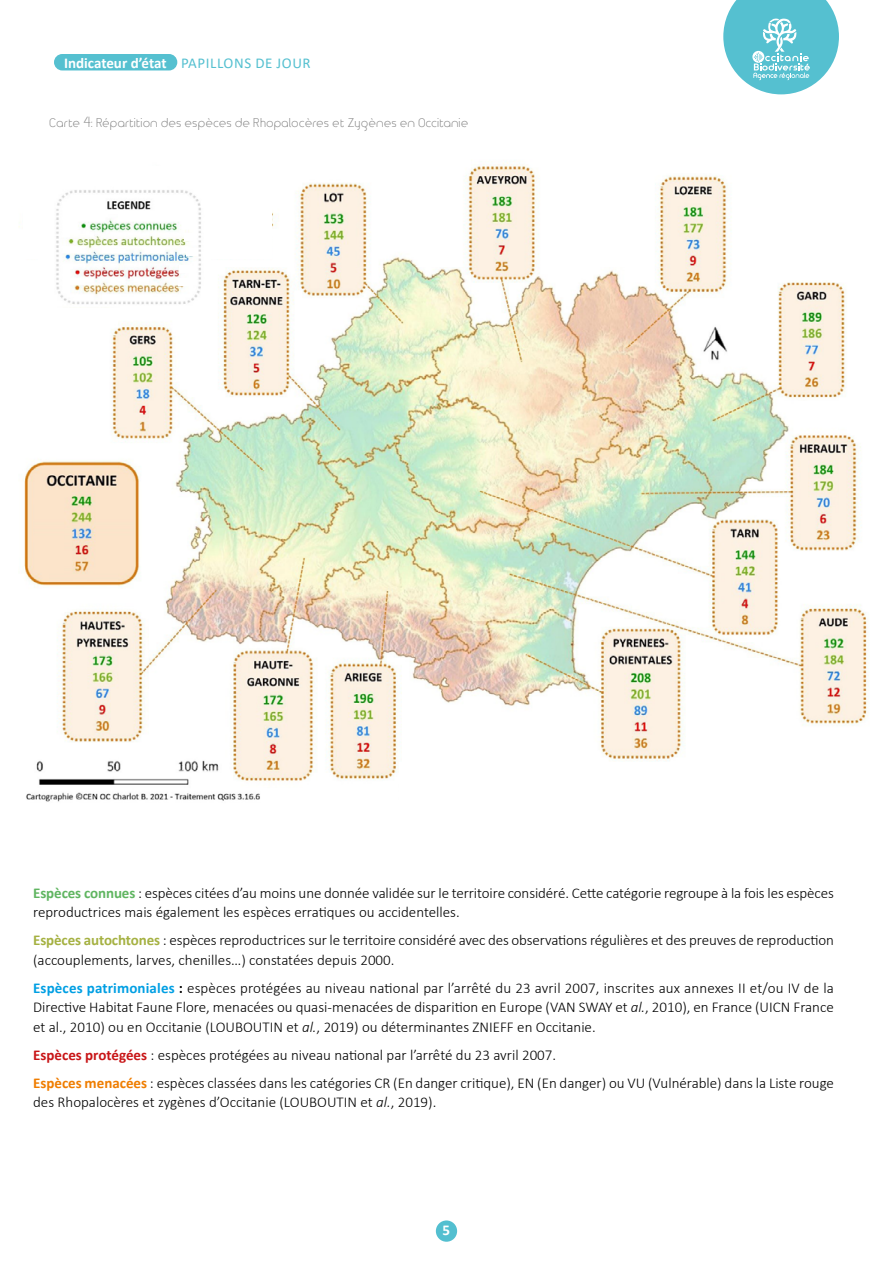
<style>
.page{position:relative;width:893px;height:1263px;background:#fff}
.page>*{position:absolute;margin:0;border:0;box-sizing:border-box;transform-origin:0 0}
.t1{font:300 15px/19.5px "Calibri";color:#000}
.t2{font:700 15px "Calibri";letter-spacing:-.005em;color:#fff}
.t3{font:12px "Time Burner";letter-spacing:.03em;color:#878787}
.s1{font-weight:400;color:#55c0d0}
.s2{font-weight:700;color:#60b561}
.s3{font-weight:700;color:#a5b142}
.s4{font-weight:700;color:#009fe3}
.s5{font-weight:700}
.s6{font-style:italic}
.s7{font-weight:700;color:#c81517}
.s8{font-weight:700;color:#ef7d00}
</style>
<div class="page">
<svg style="left:723px;top:0;width:116px;height:94px"></svg>
<div style="left:54px;top:54px;width:123px;height:16px;background:#55c0d0;border-radius:8px"></div>
<div style="left:436px;top:1220px;width:21px;height:22px;background:#53bfd0;border-radius:50%"></div>
<img style="left:19px;top:162px;width:851px;height:640px">
<div style="left:74px;top:247px;width:136px;height:58px;background:#fff"></div>
<div style="left:858px;top:282px;width:5px;height:9px;background:#fff"></div>
<div style="left:850px;top:298px;width:6px;height:9px;background:#fff"></div>
<div style="left:850px;top:311px;width:6px;height:9px;background:#fff"></div>
<div style="left:400px;top:762px;width:482px;height:87px;background:#fff"></div>
<div style="left:24px;top:166px;width:248px;height:93px;background:#fff"></div>
<div style="left:832px;top:270px;width:11px;height:12px;background:#fff"></div>
<div style="left:772px;top:152px;width:121px;height:128px;background:#fff"></div>
<img style="left:38px;top:190px;width:166px;height:117px">
<div style="left:185px;top:234px;width:11px;height:7px;background:#fff"></div>
<div style="left:187px;top:248px;width:11px;height:7px;background:#fff"></div>
<div style="left:179px;top:265px;width:11px;height:7px;background:#fff"></div>
<div style="left:178px;top:278px;width:11px;height:7px;background:#fff"></div>
<p class="t2" style="left:64px;top:52px;width:248px">Indicateur d’état <span class="s1">PAPILLONS DE JOUR</span></p>
<p class="t3" style="left:50px;top:113px;width:421px">Carte 4: Répartition des espèces de Rhopalocères et Zygènes en Occitanie</p>
<p class="t1" style="left:33px;top:883px;width:802px"><span class="s2">Espèces connues</span> : espèces citées d’au moins une donnée validée sur le territoire considéré. Cette catégorie regroupe à la fois les espèces reproductrices mais également les espèces erratiques ou accidentelles.</p>
<p class="t1" style="left:33px;top:930px;width:802px"><span class="s3">Espèces autochtones</span> : espèces reproductrices sur le territoire considéré avec des observations régulières et des preuves de reproduction (accouplements, larves, chenilles…) constatées depuis 2000.</p>
<p class="t1" style="left:33px;top:978px;width:802px;text-align:justify"><span class="s4">Espèces patrimoniales</span> <span class="s5">:</span> espèces protégées au niveau national par l’arrêté du 23 avril 2007, inscrites aux annexes II et/ou IV de la Directive Habitat Faune Flore, menacées ou quasi-menacées de disparition en Europe (VAN SWAY et <span class="s6">al.</span>, 2010), en France (UICN France et al., 2010) ou en Occitanie (LOUBOUTIN et <span class="s6">al.</span>, 2019) ou déterminantes ZNIEFF en Occitanie.</p>
<p class="t1" style="left:33px;top:1041px;width:802px;line-height:28px"><span class="s7">Espèces protégées</span> : espèces protégées au niveau national par l’arrêté du 23 avril 2007.<br><span class="s8">Espèces menacées</span> : espèces classées dans les catégories CR (En danger critique), EN (En danger) ou VU (Vulnérable) dans la Liste rouge</p>
<p class="t1" style="left:33px;top:1092px;width:405px">des Rhopalocères et zygènes d’Occitanie (LOUBOUTIN et <span class="s6">al.</span>, 2019).</p>
<p class="t2" style="left:443px;top:1219px;width:9px">5</p>
</div>
